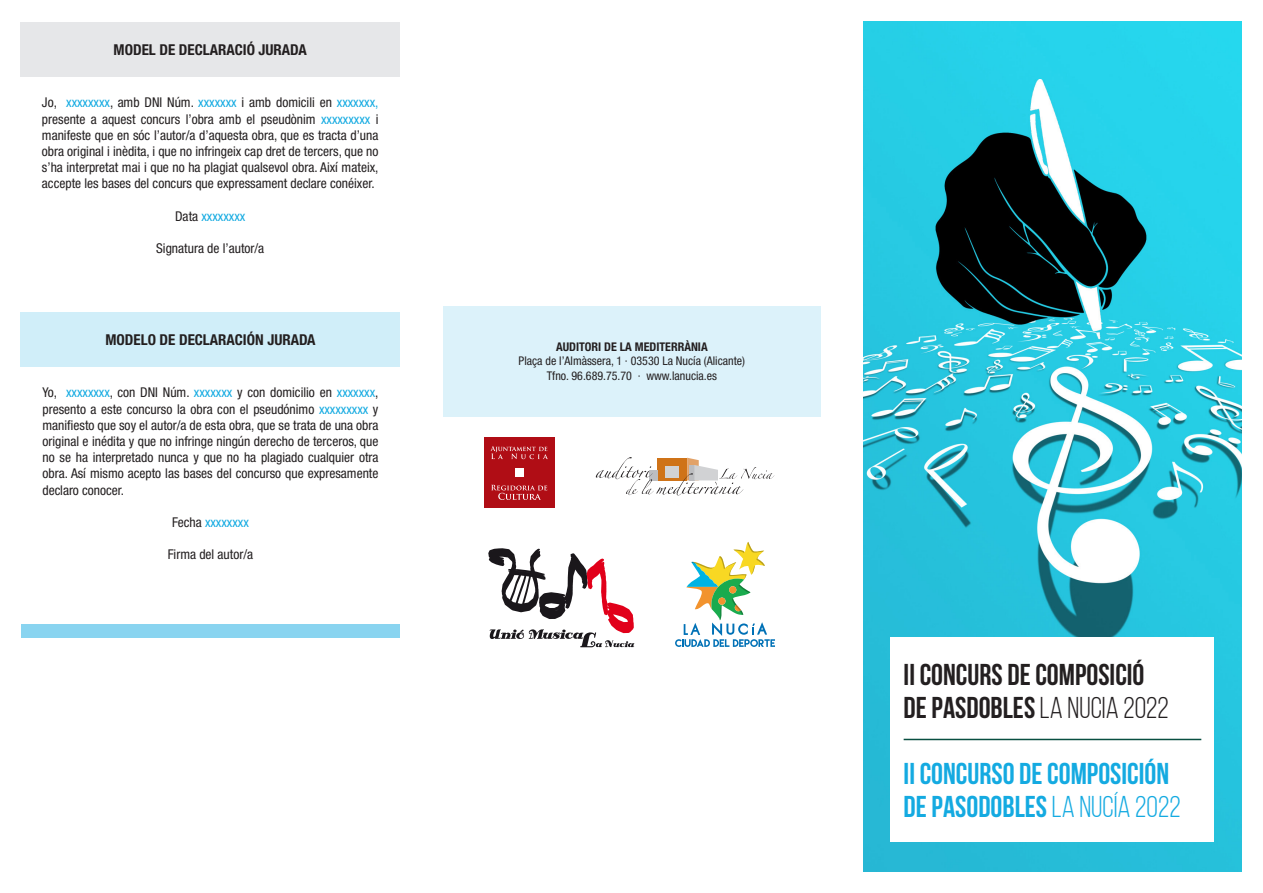
<style>
.page{position:relative;width:1263px;height:893px;background:#fff}
.page>*{position:absolute;margin:0;border:0;box-sizing:border-box;transform-origin:0 0}
.t1{font:700 30px "Bebas Neue";color:#14aae1}
.t2{font:700 30px "Bebas Neue";color:#231f20}
.t3{font:700 condensed 15px "Helvetica Neue LT Std";color:#231f20}
.t4{font:condensed 13.5px/16.2px "Helvetica Neue LT Std";color:#231f20;text-align:justify}
.t5{font:condensed 13.5px "Helvetica Neue LT Std";color:#14aae1}
.t6{font:condensed 12px "Helvetica Neue LT Std";color:#231f20}
.t7{font:700 condensed 12px "Helvetica Neue LT Std";color:#231f20}
.s1{color:#14aae1}
.s2{color:#231f20}
.s3{font-weight:400}
</style>
<div class="page">
<img style="left:863px;top:21px;width:379px;height:851px">
<div style="left:891px;top:637px;width:323px;height:204px;background:#fff"></div>
<div style="left:21px;top:22px;width:379px;height:55px;background:#e6e7e9"></div>
<div style="left:484px;top:437px;width:71px;height:71px;background:#b00d15"></div>
<div style="left:515px;top:468px;width:8px;height:9px;background:#fff"></div>
<svg style="left:491px;top:485px;width:56px;height:15px"></svg>
<svg style="left:490px;top:446px;width:58px;height:13px"></svg>
<svg style="left:596px;top:457px;width:178px;height:38px"></svg>
<svg style="left:488px;top:548px;width:146px;height:99px"></svg>
<svg style="left:675px;top:542px;width:100px;height:105px"></svg>
<div style="left:21px;top:312px;width:379px;height:54px;background:#d0eef9"></div>
<hr style="left:904px;top:739px;width:297px;height:1px;background:#094f41">
<div style="left:443px;top:306px;width:378px;height:111px;background:#dcf2fa"></div>
<div style="left:22px;top:624px;width:378px;height:13px;background:#89d4f0"></div>
<p class="t3" style="left:114px;top:40px;width:195px">MODEL DE DECLARACIÓ JURADA</p>
<p class="t4" style="left:42px;top:94px;width:338px">Jo, <span class="s1">xxxxxxxx</span>, amb DNI Núm. <span class="s1">xxxxxxx</span> i amb domicili en <span class="s1">xxxxxxx, </span>presente a aquest concurs l’obra amb el pseudònim <span class="s1">xxxxxxxxx</span> i manifeste que en sóc l’autor/a d’aquesta obra, que es tracta d’una obra original i inèdita, i que no infringeix cap dret de tercers, que no s’ha interpretat mai i que no ha plagiat qualsevol obra. Així mateix, accepte les bases del concurs que expressament declare conéixer.</p>
<p class="t5" style="left:175px;top:208px;width:72px"><span class="s2">Data</span> xxxxxxxx</p>
<p class="t4" style="left:156px;top:240px;width:110px">Signatura de l’autor/a</p>
<p class="t3" style="left:105px;top:330px;width:212px">MODELO DE DECLARACIÓN JURADA</p>
<p class="t4" style="left:43px;top:384px;width:337px">Yo, <span class="s1">xxxxxxxx</span>, con DNI Núm. <span class="s1">xxxxxxx</span> y con domicilio en <span class="s1">xxxxxxx</span>, presento a este concurso la obra con el pseudónimo <span class="s1">xxxxxxxxx</span> y manifiesto que soy el autor/a de esta obra, que se trata de una obra original e inédita y que no infringe ningún derecho de terceros, que no se ha interpretado nunca y que no ha plagiado cualquier otra obra. Así mismo acepto las bases del concurso que expresamente declaro conocer.</p>
<p class="t5" style="left:172px;top:514px;width:78px"><span class="s2">Fecha</span> xxxxxxxx</p>
<p class="t4" style="left:168px;top:546px;width:87px">Firma del autor/a</p>
<p class="t7" style="left:556px;top:340px;width:153px">AUDITORI DE LA MEDITERRÀNIA</p>
<p class="t6" style="left:519px;top:354px;width:228px">Plaça de l’Almàssera, 1 · 03530 La Nucía (Alicante)</p>
<p class="t6" style="left:547px;top:369px;width:172px">Tfno. 96.689.75.70 · www.lanucia.es</p>
<p class="t2" style="left:904px;top:658px;width:242px">II CONCURS DE COMPOSICIÓ</p>
<p class="t2" style="left:904px;top:691px;width:267px">DE PASDOBLES <span class="s3">LA NUCIA 2022</span></p>
<p class="t1" style="left:904px;top:757px;width:267px">II CONCURSO DE COMPOSICIÓN</p>
<p class="t1" style="left:904px;top:790px;width:278px">DE PASODOBLES <span class="s3">LA NUCÍA 2022</span></p>
</div>
